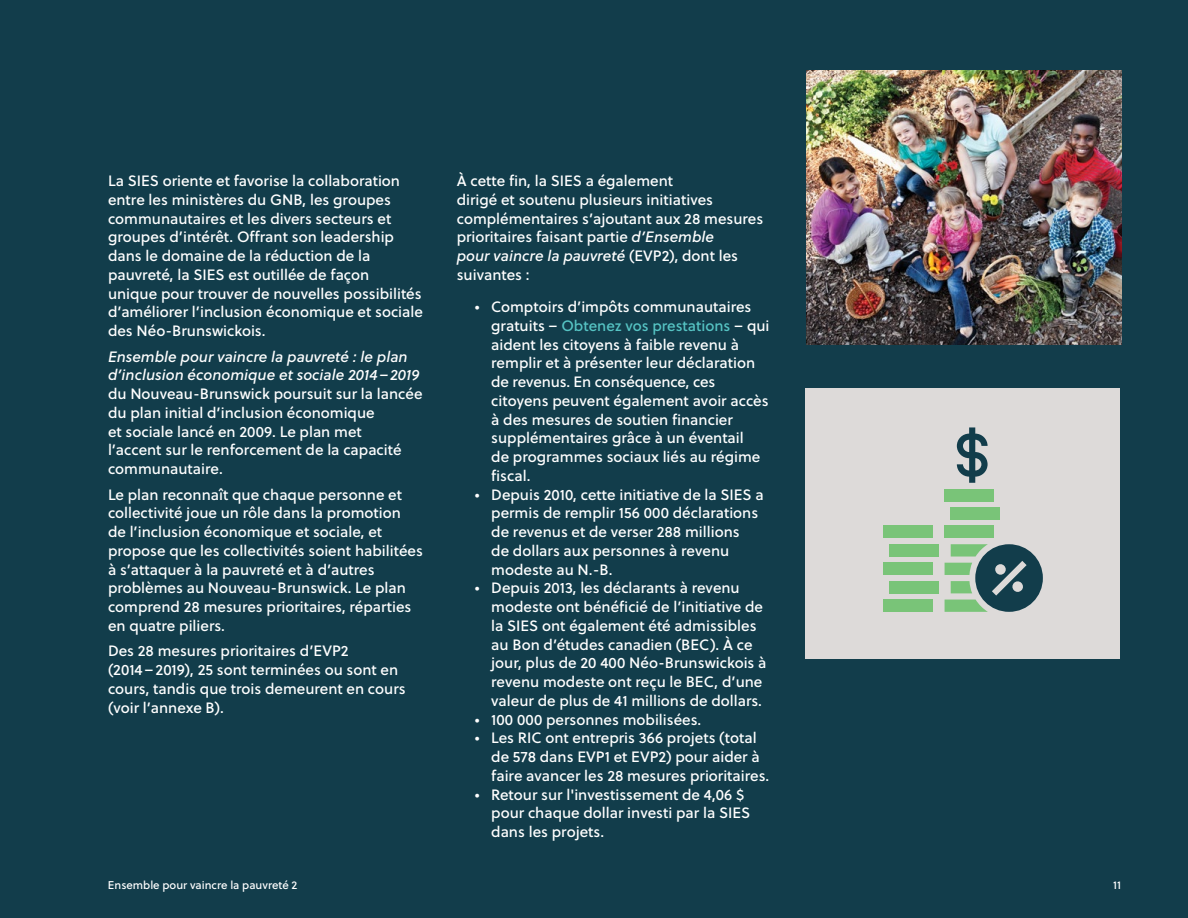
<style>
.page{position:relative;width:1188px;height:918px;background:#123d4b}
.page>*{position:absolute;margin:0;border:0;box-sizing:border-box;transform-origin:0 0}
.t1{font:15px/18.8px "Soleil Bk";color:#fff}
.t2{font:italic 15px/18.8px "Soleil Bk";color:#fff}
.t3{font:11.25px "Soleil Bk";color:#fff}
.s1{font-style:italic}
.s2{color:#56c4c4}
</style>
<div class="page">
<div style="left:806px;top:388px;width:314px;height:270px;background:#dddad9"></div>
<img style="left:806px;top:70px;width:315px;height:274px">
<svg style="left:957px;top:427px;width:31px;height:56px"></svg>
<div style="left:883px;top:600px;width:49px;height:12px;background:#79c478"></div>
<div style="left:889px;top:581px;width:49px;height:12px;background:#79c478"></div>
<div style="left:883px;top:563px;width:49px;height:12px;background:#79c478"></div>
<div style="left:889px;top:544px;width:49px;height:13px;background:#79c478"></div>
<div style="left:883px;top:526px;width:49px;height:12px;background:#79c478"></div>
<div style="left:945px;top:526px;width:49px;height:12px;background:#79c478"></div>
<div style="left:951px;top:507px;width:49px;height:13px;background:#79c478"></div>
<div style="left:945px;top:489px;width:49px;height:12px;background:#79c478"></div>
<svg style="left:945px;top:544px;width:98px;height:68px"></svg>
<p class="t1" style="left:108px;top:171px;width:317px">La SIES oriente et favorise la collaboration entre les ministères du GNB, les groupes communautaires et les divers secteurs et groupes d’intérêt. Offrant son leadership dans le domaine de la réduction de la pauvreté, la SIES est outillée de façon<br>unique pour trouver de nouvelles possibilités d’améliorer l’inclusion économique et sociale des Néo-Brunswickois.</p>
<p class="t2" style="left:108px;top:347px;width:313px">Ensemble pour vaincre la pauvreté : le plan d’inclusion économique et sociale 2014 – 2019</p>
<p class="t1" style="left:108px;top:384px;width:316px">du Nouveau‑ Brunswick poursuit sur la lancée du plan initial d’inclusion économique<br>et sociale lancé en 2009. Le plan met<br>l’accent sur le renforcement de la capacité communautaire.</p>
<p class="t1" style="left:108px;top:484px;width:316px">Le plan reconnaît que chaque personne et collectivité joue un rôle dans la promotion<br>de l’inclusion économique et sociale, et propose que les collectivités soient habilitées à s’attaquer à la pauvreté et à d’autres problèmes au Nouveau‑ Brunswick. Le plan comprend 28 mesures prioritaires, réparties en quatre piliers.</p>
<p class="t1" style="left:108px;top:641px;width:299px">Des 28 mesures prioritaires d’EVP2<br>(2014 – 2019), 25 sont terminées ou sont en cours, tandis que trois demeurent en cours (voir l’annexe B).</p>
<p class="t1" style="left:457px;top:171px;width:308px">À cette fin, la SIES a également<br>dirigé et soutenu plusieurs initiatives complémentaires s’ajoutant aux 28 mesures prioritaires faisant partie <span class="s1">d’Ensemble<br>pour vaincre la pauvreté</span> (EVP2), dont les suivantes :</p>
<p class="t1" style="left:491px;top:297px;width:280px;text-indent:-16px">• Comptoirs d’impôts communautaires gratuits – <span class="s2">Obtenez vos prestations</span> – qui aident les citoyens à faible revenu à remplir et à présenter leur déclaration de revenus. En conséquence, ces citoyens peuvent également avoir accès à des mesures de soutien financier supplémentaires grâce à un éventail<br>de programmes sociaux liés au régime fiscal.</p>
<p class="t1" style="left:491px;top:484px;width:274px;text-indent:-16px">• Depuis 2010, cette initiative de la SIES a permis de remplir 156 000 déclarations de revenus et de verser 288 millions<br>de dollars aux personnes à revenu modeste au N.-B.</p>
<p class="t1" style="left:491px;top:578px;width:277px;text-indent:-16px">• Depuis 2013, les déclarants à revenu modeste ont bénéficié de l’initiative de la SIES ont également été admissibles au Bon d’études canadien (BEC). À ce jour, plus de 20 400 Néo-Brunswickois à revenu modeste ont reçu le BEC, d’une valeur de plus de 41 millions de dollars.</p>
<p class="t1" style="left:475px;top:709px;width:228px">• 100 000 personnes mobilisées.</p>
<p class="t1" style="left:491px;top:728px;width:280px;text-indent:-16px">• Les RIC ont entrepris 366 projets (total de 578 dans EVP1 et EVP2) pour aider à faire avancer les 28 mesures prioritaires.</p>
<p class="t1" style="left:491px;top:784px;width:260px;text-indent:-16px">• Retour sur l'investissement de 4,06 $ pour chaque dollar investi par la SIES dans les projets.</p>
<p class="t3" style="left:108px;top:876px;width:191px">Ensemble pour vaincre la pauvreté 2</p>
<p class="t3" style="left:1113px;top:876px;width:9px">11</p>
</div>
